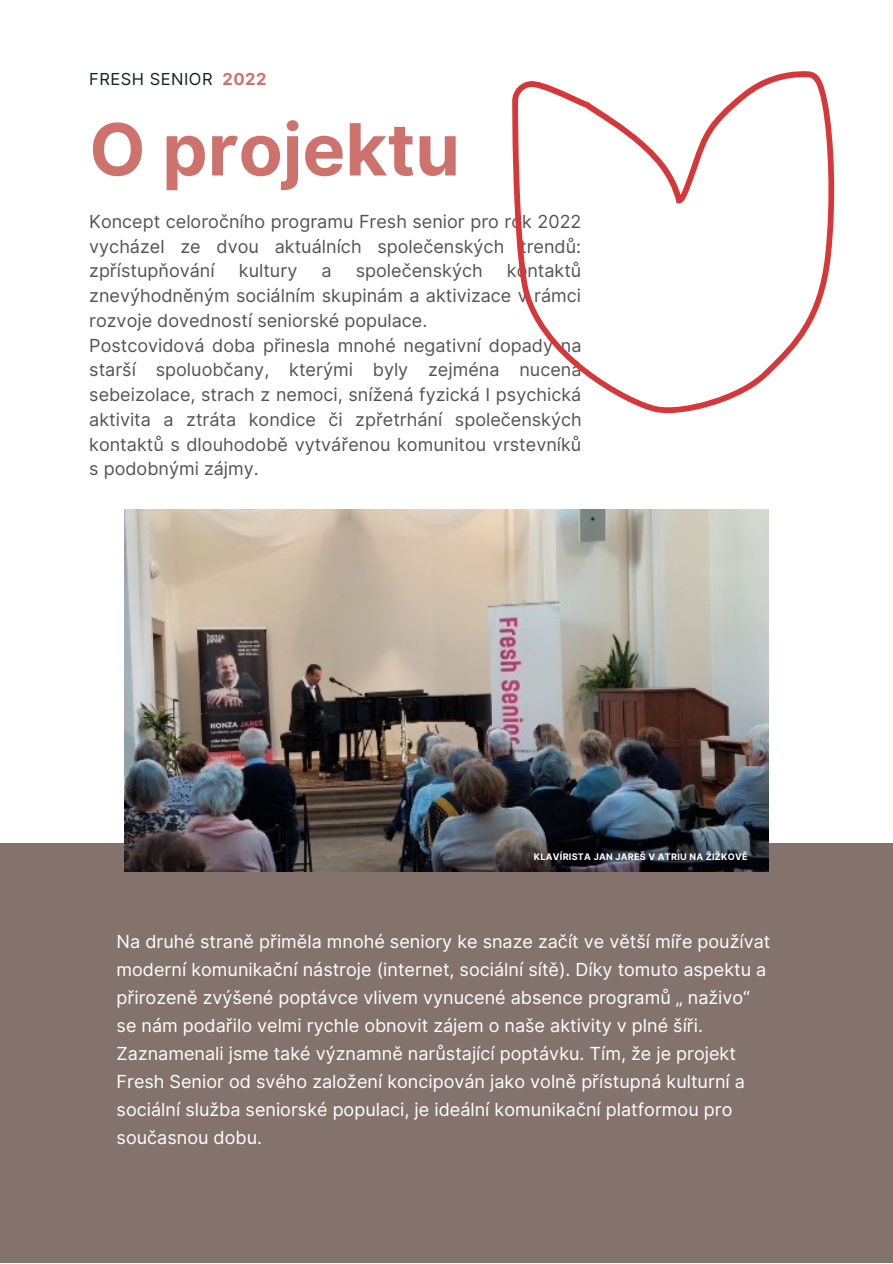
<style>
.page{position:relative;width:893px;height:1264px;background:#fff}
.page>*{position:absolute;margin:0;border:0;box-sizing:border-box;transform-origin:0 0}
.t1{font:700 72px "Inter";color:#ce726d}
.t2{font:18px/24.8px "Inter";color:#545454;text-align:justify}
.t3{font:18px/28px "Inter";color:#fff}
.t4{font:16.5px "Inter";letter-spacing:.03em;color:#102226}
.t5{font:700 9px "Inter";letter-spacing:.03em;color:#fff}
.s1{font-weight:700;color:#ce726d}
</style>
<div class="page">
<svg style="left:512px;top:71px;width:323px;height:342px"></svg>
<div style="left:0;top:843px;width:892px;height:419px;background:#83736c"></div>
<img style="left:125px;top:509px;width:643px;height:362px">
<p class="t4" style="left:89px;top:69px;width:179px">FRESH SENIOR <span class="s1">2022</span></p>
<p class="t1" style="left:89px;top:106px;width:372px">O projektu</p>
<p class="t2" style="left:89px;top:209px;width:493px">Koncept celoročního programu Fresh senior pro rok 2022 vycházel ze dvou aktuálních společenských trendů: zpřístupňování</p>
<p class="t2" style="left:89px;top:258px;width:493px;text-indent:417px">kontaktů znevýhodněným sociálním skupinám a aktivizace v rámci rozvoje dovedností seniorské populace.</p>
<p class="t2" style="left:89px;top:333px;width:494px">Postcovidová doba přinesla mnohé negativní dopady na starší spoluobčany, kterými byly zejména nucená sebeizolace, strach z nemoci, snížená fyzická I psychická aktivita a ztráta kondice či zpřetrhání společenských kontaktů s dlouhodobě vytvářenou komunitou vrstevníků s podobnými zájmy.</p>
<p class="t2" style="left:239px;top:258px;width:60px">kultury</p>
<p class="t2" style="left:321px;top:258px;width:12px">a</p>
<p class="t2" style="left:356px;top:258px;width:128px">společenských</p>
<p class="t5" style="left:534px;top:851px;width:215px">KLAVÍRISTA JAN JAREŠ V ATRIU NA ŽIŽKOVĚ</p>
<p class="t3" style="left:117px;top:927px;width:655px">Na druhé straně přiměla mnohé seniory ke snaze začít ve větší míře používat moderní komunikační nástroje (internet, sociální sítě). Díky tomuto aspektu a přirozeně zvýšené poptávce vlivem vynucené absence programů „ naživo“</p>
<p class="t3" style="left:117px;top:1011px;width:629px">se nám podařilo velmi rychle obnovit zájem o naše aktivity v plné šíři.<br>Zaznamenali jsme také významně narůstající poptávku. Tím, že je projekt Fresh Senior od svého založení koncipován jako volně přístupná kulturní a sociální služba seniorské populaci, je ideální komunikační platformou pro současnou dobu.</p>
</div>
